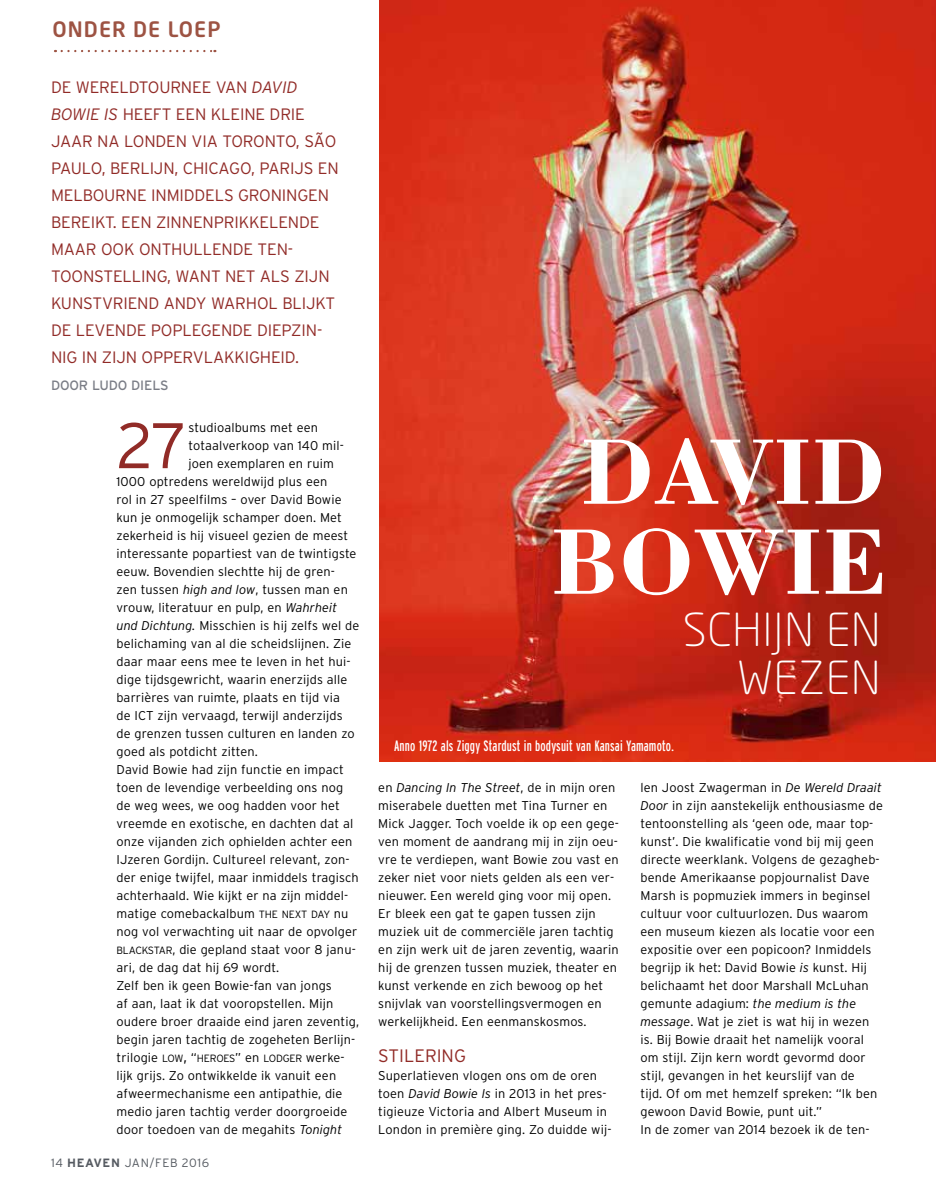
<style>
.page{position:relative;width:936px;height:1191px;background:#fff}
.page>*{position:absolute;margin:0;border:0;box-sizing:border-box;transform-origin:0 0}
.t1{font:700 96px/90px "Bodoni";color:#fff;text-align:center}
.t2{font:300 64.2px "Interstate";color:#912b27}
.t3{font:300 45px/48px "Neo Sans Pro";letter-spacing:.02em;color:#fff;text-align:right}
.t4{font:500 21px "Neo Sans Pro";letter-spacing:.05em;color:#9d5343}
.t5{font:300 18px "Interstate";color:#912b27}
.t6{font:300 16.5px/27px "Interstate";letter-spacing:-.01em;color:#912b27}
.t7{font:extra-condensed 15px "Interstate";letter-spacing:.01em;color:#fff}
.t8{font:13.5px "Interstate";letter-spacing:-.01em;color:#7a7d86}
.t9{font:300 12.75px/18px "Interstate";letter-spacing:.01em;color:#000}
.t10{font:300 12px "Interstate";letter-spacing:.05em;color:#555a61}
.s1{font-style:italic}
.s2{font-size:10.5px}
.s3{font-size:15px}
.s4{font-weight:700}
</style>
<div class="page">
<img style="left:379px;top:0;width:556px;height:761px">
<svg style="left:62px;top:50px;width:153px;height:2px"></svg>
<h3 class="t4" style="left:53px;top:16px;width:169px">ONDER DE LOEP</h3>
<p class="t6" style="left:51px;top:74px;width:289px">DE WERELDTOURNEE VAN <span class="s1">DAVID<br>BOWIE IS</span> HEEFT EEN KLEINE DRIE<br>JAAR NA LONDEN VIA TORONTO, SÃO<br>PAULO, BERLIJN, CHICAGO, PARIJS EN<br>MELBOURNE INMIDDELS GRONINGEN<br>BEREIKT. EEN ZINNENPRIKKELENDE<br>MAAR OOK ONTHULLENDE TEN-<br>TOONSTELLING, WANT NET ALS ZIJN<br>KUNSTVRIEND ANDY WARHOL BLIJKT<br>DE LEVENDE POPLEGENDE DIEPZIN-<br>NIG IN ZIJN OPPERVLAKKIGHEID.</p>
<p class="t8" style="left:51px;top:378px;width:119px">DOOR LUDO DIELS</p>
<h2 class="t2" style="left:116px;top:409px;width:73px">27</h2>
<p class="t9" style="left:188px;top:418px;width:131px">studioalbums met een</p>
<p class="t9" style="left:188px;top:436px;width:157px">totaalverkoop van 140 mil-</p>
<p class="t9" style="left:188px;top:454px;width:147px">joen exemplaren en ruim</p>
<p class="t9" style="left:116px;top:472px;width:212px">1000 optredens wereldwijd plus een</p>
<p class="t9" style="left:116px;top:490px;width:226px">rol in 27 speelfilms – over David Bowie</p>
<p class="t9" style="left:116px;top:508px;width:227px">kun je onmogelijk schamper doen. Met</p>
<p class="t9" style="left:116px;top:526px;width:233px">zekerheid is hij visueel gezien de meest</p>
<p class="t9" style="left:116px;top:544px;width:241px">interessante popartiest van de twintigste</p>
<p class="t9" style="left:116px;top:562px;width:220px">eeuw. Bovendien slechtte hij de gren-</p>
<p class="t9" style="left:116px;top:580px;width:233px">zen tussen <span class="s1">high and low</span>, tussen man en</p>
<p class="t9" style="left:116px;top:598px;width:222px">vrouw, literatuur en pulp, en <span class="s1">Wahrheit</span></p>
<p class="t9" style="left:116px;top:616px;width:244px"><span class="s1">und Dichtung.</span> Misschien is hij zelfs wel de</p>
<p class="t9" style="left:116px;top:634px;width:236px">belichaming van al die scheidslijnen. Zie</p>
<p class="t9" style="left:116px;top:652px;width:236px">daar maar eens mee te leven in het hui-</p>
<p class="t9" style="left:116px;top:670px;width:232px">dige tijdsgewricht, waarin enerzijds alle</p>
<p class="t9" style="left:116px;top:688px;width:225px">barrières van ruimte, plaats en tijd via</p>
<p class="t9" style="left:116px;top:706px;width:228px">de ICT zijn vervaagd, terwijl anderzijds</p>
<p class="t9" style="left:116px;top:724px;width:240px">de grenzen tussen culturen en landen zo</p>
<p class="t9" style="left:116px;top:742px;width:143px">goed als potdicht zitten.</p>
<p class="t9" style="left:116px;top:760px;width:229px">David Bowie had zijn functie en impact</p>
<p class="t9" style="left:116px;top:778px;width:228px">toen de levendige verbeelding ons nog</p>
<p class="t9" style="left:116px;top:796px;width:225px">de weg wees, we oog hadden voor het</p>
<p class="t9" style="left:116px;top:814px;width:238px">vreemde en exotische, en dachten dat al</p>
<p class="t9" style="left:116px;top:832px;width:237px">onze vijanden zich ophielden achter een</p>
<p class="t9" style="left:116px;top:850px;width:234px">IJzeren Gordijn. Cultureel relevant, zon-</p>
<p class="t9" style="left:116px;top:868px;width:244px">der enige twijfel, maar inmiddels tragisch</p>
<p class="t9" style="left:116px;top:886px;width:233px">achterhaald. Wie kijkt er na zijn middel-</p>
<p class="t9" style="left:116px;top:904px;width:233px">matige comebackalbum <span class="s2">THE NEXT DAY</span> nu</p>
<p class="t9" style="left:116px;top:922px;width:242px">nog vol verwachting uit naar de opvolger</p>
<p class="t9" style="left:116px;top:940px;width:241px"><span class="s2">BLACKSTAR</span>, die gepland staat voor 8 janu-</p>
<p class="t9" style="left:116px;top:958px;width:164px">ari, de dag dat hij 69 wordt.</p>
<p class="t9" style="left:116px;top:976px;width:217px">Zelf ben ik geen Bowie-fan van jongs</p>
<p class="t9" style="left:116px;top:994px;width:218px">af aan, laat ik dat vooropstellen. Mijn</p>
<p class="t9" style="left:116px;top:1012px;width:244px">oudere broer draaide eind jaren zeventig,</p>
<p class="t9" style="left:116px;top:1030px;width:240px">begin jaren tachtig de zogeheten Berlijn-</p>
<p class="t9" style="left:116px;top:1048px;width:230px">trilogie <span class="s2">LOW</span><span class="s3">,</span> “<span class="s2">HEROES</span>” en <span class="s2">LODGER</span> werke-</p>
<p class="t9" style="left:116px;top:1066px;width:221px">lijk grijs. Zo ontwikkelde ik vanuit een</p>
<p class="t9" style="left:116px;top:1084px;width:227px">afweermechanisme een antipathie, die</p>
<p class="t9" style="left:116px;top:1102px;width:232px">medio jaren tachtig verder doorgroeide</p>
<p class="t9" style="left:116px;top:1120px;width:227px">door toedoen van de megahits <span class="s1">Tonight</span></p>
<p class="t10" style="left:51px;top:1155px;width:160px">14 <span class="s4">HEAVEN</span> JAN/FEB 2016</p>
<h1 class="t1" style="left:549px;top:423px;width:338px">DAVID<br>BOWIE</h1>
<h3 class="t3" style="left:682px;top:605px;width:199px">SCHIJN EN<br>WEZEN</h3>
<p class="t7" style="left:394px;top:737px;width:281px">Anno 1972 als Ziggy Stardust in bodysuit van Kansai Yamamoto.</p>
<p class="t9" style="left:378px;top:778px;width:242px">en <span class="s1">Dancing In The Street</span>, de in mijn oren miserabele duetten met Tina Turner en Mick Jagger. Toch voelde ik op een gege&shy;ven moment de aandrang mij in zijn oeu&shy;vre te verdiepen, want Bowie zou vast en zeker niet voor niets gelden als een ver&shy;nieuwer. Een wereld ging voor mij open.<br>Er bleek een gat te gapen tussen zijn muziek uit de commerciële jaren tachtig en zijn werk uit de jaren zeventig, waarin hij de grenzen tussen muziek, theater en kunst verkende en zich bewoog op het snijvlak van voorstellingsvermogen en werkelijkheid. Een eenmanskosmos.</p>
<h3 class="t5" style="left:378px;top:1046px;width:89px">STILERING</h3>
<p class="t9" style="left:378px;top:1066px;width:234px">Superlatieven vlogen ons om de oren toen <span class="s1">David Bowie Is</span> in 2013 in het pres&shy;tigieuze Victoria and Albert Museum in London in première ging. Zo duidde wij-</p>
<p class="t9" style="left:640px;top:778px;width:244px">len Joost Zwagerman in <span class="s1">De Wereld Draait Door</span> in zijn aanstekelijk enthousiasme de tentoonstelling als ‘geen ode, maar top&shy;kunst’. Die kwalificatie vond bij mij geen directe weerklank. Volgens de gezagheb&shy;bende Amerikaanse popjournalist Dave Marsh is popmuziek immers in beginsel cultuur voor cultuurlozen. Dus waarom een museum kiezen als locatie voor een expositie over een popicoon? Inmiddels begrijp ik het: David Bowie <span class="s1">is</span> kunst. Hij belichaamt het door Marshall McLuhan gemunte adagium: <span class="s1">the medium is the message</span>. Wat je ziet is wat hij in wezen is. Bij Bowie draait het namelijk vooral om stijl. Zijn kern wordt gevormd door stijl, gevangen in het keurslijf van de<br>tijd. Of om met hemzelf spreken: “Ik ben gewoon David Bowie, punt uit.”<br>In de zomer van 2014 bezoek ik de ten-</p>
</div>
